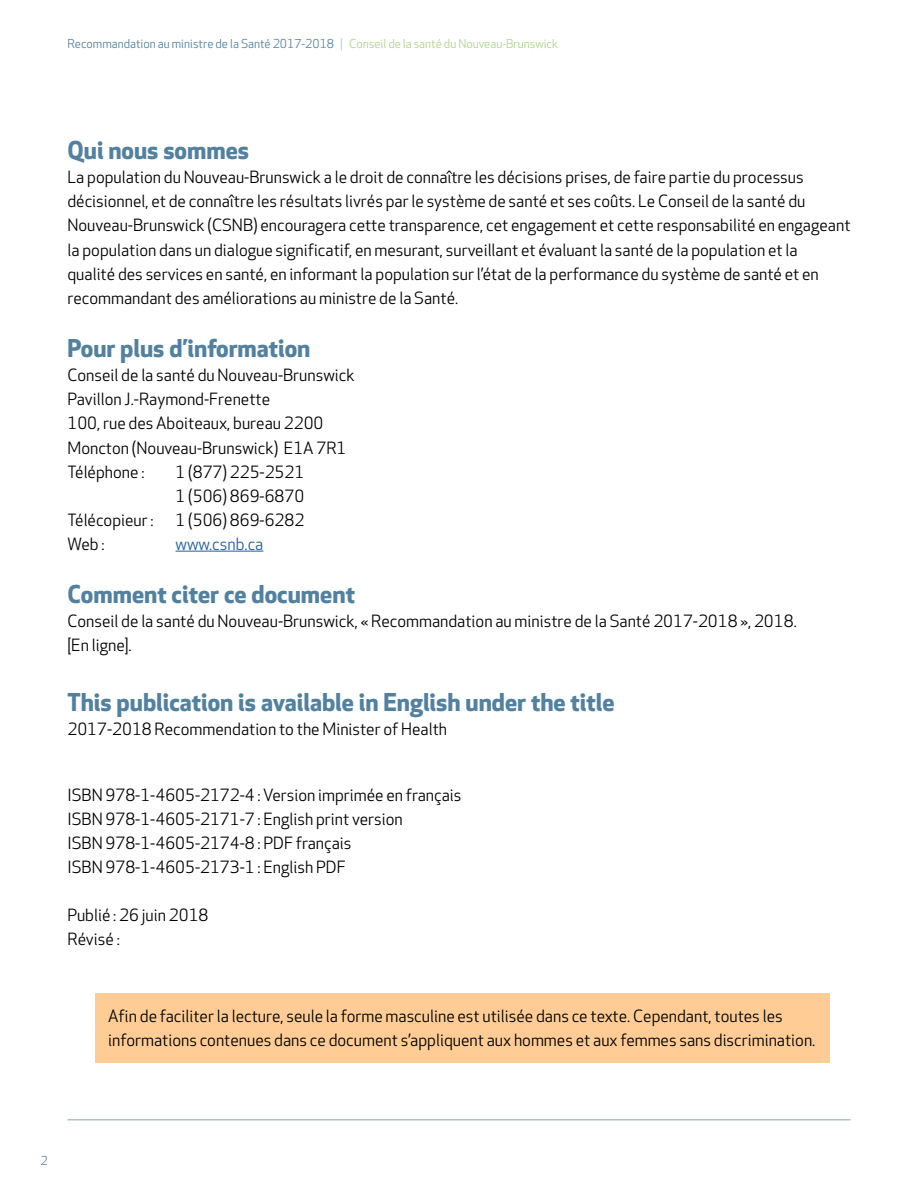
<style>
.page{position:relative;width:918px;height:1188px;background:#fff}
.page>*{position:absolute;margin:0;border:0;box-sizing:border-box;transform-origin:0 0}
.t1{font:700 24px "Apex New";color:#52819f}
.t2{font:16.5px/24px "Apex New";color:#000}
.t3{font:16.5px "Apex New";color:#215e9e}
.t4{font:12px "Apex New";color:#52819f}
.s1{color:#acd58a}
</style>
<div class="page">
<hr style="left:68px;top:1119px;width:782px;height:1px;background:#adc0d0">
<hr style="left:176px;top:551px;width:87px;height:1px;background:#215e9e">
<div style="left:95px;top:993px;width:735px;height:70px;background:#fecc94"></div>
<p class="t4" style="left:68px;top:37px;width:492px">Recommandation au ministre de la Santé 2017-2018 <span class="s1">| Conseil de la santé du Nouveau-Brunswick</span></p>
<h1 class="t1" style="left:68px;top:137px;width:183px">Qui nous sommes</h1>
<p class="t2" style="left:68px;top:166px;width:785px">La population du Nouveau-Brunswick a le droit de connaître les décisions prises, de faire partie du processus décisionnel, et de connaître les résultats livrés par le système de santé et ses coûts. Le Conseil de la santé du Nouveau-Brunswick (CSNB) encouragera cette transparence, cet engagement et cette responsabilité en engageant la population dans un dialogue significatif, en mesurant, surveillant et évaluant la santé de la population et la<br>qualité des services en santé, en informant la population sur l’état de la performance du système de santé et en recommandant des améliorations au ministre de la Santé.</p>
<h1 class="t1" style="left:68px;top:335px;width:244px">Pour plus d’information</h1>
<p class="t2" style="left:68px;top:364px;width:289px">Conseil de la santé du Nouveau-Brunswick<br>Pavillon J.-Raymond-Frenette<br>100, rue des Aboiteaux, bureau 2200<br>Moncton (Nouveau-Brunswick) E1A 7R1<br>Téléphone :</p>
<p class="t2" style="left:175px;top:460px;width:130px">1 (877) 225-2521<br>1 (506) 869-6870</p>
<p class="t2" style="left:68px;top:508px;width:88px">Télécopieur :</p>
<p class="t2" style="left:175px;top:508px;width:130px">1 (506) 869-6282</p>
<p class="t2" style="left:68px;top:532px;width:39px">Web :</p>
<p class="t3" style="left:175px;top:534px;width:89px">www.csnb.ca</p>
<h1 class="t1" style="left:68px;top:581px;width:289px">Comment citer ce document</h1>
<p class="t2" style="left:68px;top:610px;width:731px">Conseil de la santé du Nouveau-Brunswick, « Recommandation au ministre de la Santé 2017-2018 », 2018. [En ligne].</p>
<h1 class="t1" style="left:68px;top:689px;width:549px">This publication is available in English under the title</h1>
<p class="t2" style="left:68px;top:718px;width:381px">2017-2018 Recommendation to the Minister of Health</p>
<p class="t2" style="left:68px;top:783px;width:395px">ISBN 978-1-4605-2172-4 : Version imprimée en français ISBN 978-1-4605-2171-7 : English print version<br>ISBN 978-1-4605-2174-8 : PDF français<br>ISBN 978-1-4605-2173-1 : English PDF</p>
<p class="t2" style="left:68px;top:903px;width:142px">Publié : 26 juin 2018<br>Révisé :</p>
<p class="t2" style="left:108px;top:1005px;width:709px">Afin de faciliter la lecture, seule la forme masculine est utilisée dans ce texte. Cependant, toutes les informations contenues dans ce document s’appliquent aux hommes et aux femmes sans discrimination.</p>
<p class="t4" style="left:40px;top:1154px;width:9px">2</p>
</div>
